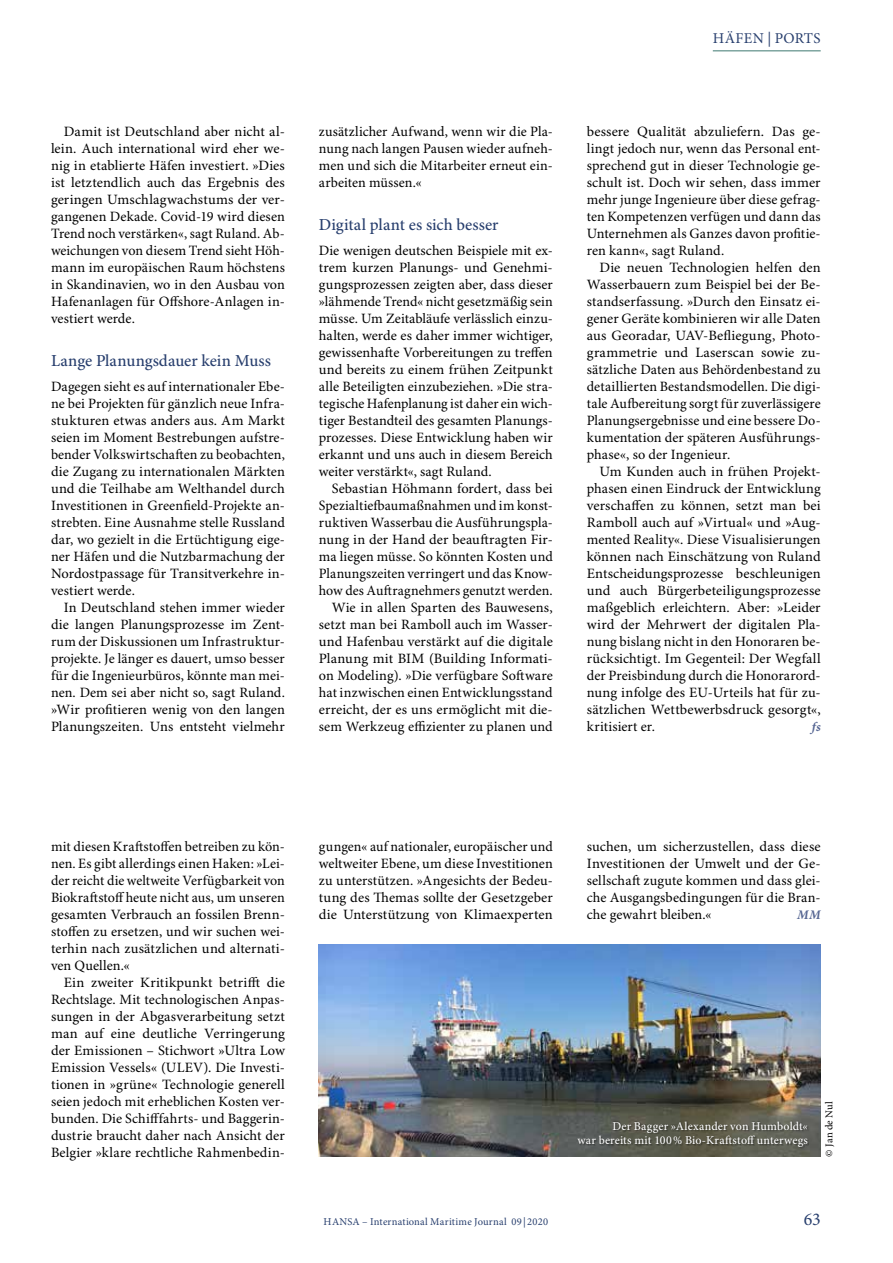
<style>
.page{position:relative;width:893px;height:1263px;background:#fff}
.page>*{position:absolute;margin:0;border:0;box-sizing:border-box;transform-origin:0 0}
.t1{font:18px "Minion Pro";color:#283f6e}
.Zwischenhead{font:500 16.8px "Minion Pro";color:#283f6e}
.t2{font:15px "Minion Pro";letter-spacing:.015em;color:#283f6e}
.Lauftext_Einzug{font:14.25px/17px "Minion Pro";letter-spacing:.005em;color:#000;text-align:justify}
.Lauftext{font:14.25px/17px "Minion Pro";letter-spacing:.005em;color:#000;text-align:justify}
.Lauftext_Einzug-2{font:italic 700 13.05px "Minion Pro";color:#566693}
.BU{font:500 12px/14.2px "Minion Pro";letter-spacing:.01em;color:#fff;text-align:right}
.t3{font:10.5px "Minion Pro";letter-spacing:.015em;color:#283f6e}
.Credit{font:10.5px "Minion Pro";color:#000}
</style>
<div class="page">
<hr style="left:713px;top:51px;width:108px;height:1px;background:#3e7971">
<img style="left:319px;top:944px;width:502px;height:213px">
<div style="left:578px;top:1122px;width:231px;height:26px;background:#000;opacity:.3"></div>
<div style="left:577px;top:1120px;width:231px;height:27px;background:#000;opacity:.3"></div>
<p class="Lauftext_Einzug" style="left:51px;top:124px;width:235px;text-indent:13px">Damit ist Deutschland aber nicht al&shy;lein. Auch international wird eher we&shy;nig in etablierte Häfen investiert. »Dies ist letztendlich auch das Ergebnis des geringen Umschlagwachstums der ver&shy;gangenen Dekade. Covid-19 wird diesen Trend noch verstärken«, sagt Ruland. Ab&shy;weichungen von diesem Trend sieht Höh&shy;mann im europäischen Raum höchstens in Skandinavien, wo in den Ausbau von Hafenanlagen für Offshore-Anlagen in&shy;vestiert werde.</p>
<p class="Zwischenhead" style="left:51px;top:351px;width:222px">Lange Planungsdauer kein Muss</p>
<p class="Lauftext" style="left:51px;top:379px;width:235px">Dagegen sieht es auf internationaler Ebe&shy;ne bei Projekten für gänzlich neue Infra&shy;stukturen etwas anders aus. Am Markt seien im Moment Bestrebungen aufstre&shy;bender Volkswirtschaften zu beobachten, die Zugang zu internationalen Märkten und die Teilhabe am Welthandel durch Investitionen in Greenfield-Projekte an&shy;strebten. Eine Ausnahme stelle Russland dar, wo gezielt in die Ertüchtigung eige&shy;ner Häfen und die Nutzbarmachung der Nordostpassage für Transitverkehre in&shy;vestiert werde.</p>
<p class="Lauftext_Einzug" style="left:51px;top:600px;width:235px;text-indent:13px">In Deutschland stehen immer wieder die langen Planungsprozesse im Zent&shy;rum der Diskussionen um Infrastruktur&shy;projekte. Je länger es dauert, umso besser für die Ingenieurbüros, könnte man mei&shy;nen. Dem sei aber nicht so, sagt Ruland. »Wir profitieren wenig von den langen Planungszeiten. Uns entsteht vielmehr</p>
<p class="Lauftext_Einzug" style="left:319px;top:124px;width:235px">zusätzlicher Aufwand, wenn wir die Pla&shy;nung nach langen Pausen wieder aufneh&shy;men und sich die Mitarbeiter erneut ein&shy;arbeiten müssen.«</p>
<p class="Zwischenhead" style="left:319px;top:215px;width:181px">Digital plant es sich besser</p>
<p class="Lauftext" style="left:319px;top:243px;width:235px">Die wenigen deutschen Beispiele mit ex&shy;trem kurzen Planungs- und Genehmi&shy;gungsprozessen zeigten aber, dass dieser »lähmende Trend« nicht gesetzmäßig sein müsse. Um Zeitabläufe verlässlich einzu&shy;halten, werde es daher immer wichtiger, gewissenhafte Vorbereitungen zu treffen und bereits zu einem frühen Zeitpunkt alle Beteiligten einzubeziehen. »Die stra&shy;tegische Hafenplanung ist daher ein wich&shy;tiger Bestandteil des gesamten Planungs&shy;prozesses. Diese Entwicklung haben wir erkannt und uns auch in diesem Bereich weiter verstärkt«, sagt Ruland.</p>
<p class="Lauftext_Einzug" style="left:319px;top:481px;width:235px;text-indent:13px">Sebastian Höhmann fordert, dass bei Spezialtiefbaumaßnahmen und im konst&shy;ruktiven Wasserbau die Ausführungspla&shy;nung in der Hand der beauftragten Fir&shy;ma liegen müsse. So könnten Kosten und Planungszeiten verringert und das Know&shy;how des Auftragnehmers genutzt werden.</p>
<p class="Lauftext_Einzug" style="left:319px;top:600px;width:235px;text-indent:13px">Wie in allen Sparten des Bauwesens, setzt man bei Ramboll auch im Wasser&shy;und Hafenbau verstärkt auf die digitale Planung mit BIM (Building Informati&shy;on Modeling). »Die verfügbare Software hat inzwischen einen Entwicklungsstand erreicht, der es uns ermöglicht mit die&shy;sem Werkzeug effizienter zu planen und</p>
<p class="t2" style="left:713px;top:29px;width:33px">Häfen</p>
<p class="t2" style="left:767px;top:29px;width:53px">| Ports</p>
<p class="Lauftext_Einzug" style="left:587px;top:124px;width:235px">bessere Qualität abzuliefern. Das ge&shy;lingt jedoch nur, wenn das Personal ent&shy;sprechend gut in dieser Technologie ge&shy;schult ist. Doch wir sehen, dass immer mehr junge Ingenieure über diese gefrag&shy;ten Kompetenzen verfügen und dann das Unternehmen als Ganzes davon profitie&shy;ren kann«, sagt Ruland.</p>
<p class="Lauftext_Einzug" style="left:587px;top:260px;width:235px;text-indent:13px">Die neuen Technologien helfen den Wasserbauern zum Beispiel bei der Be&shy;standserfassung. »Durch den Einsatz ei&shy;gener Geräte kombinieren wir alle Daten aus Georadar, UAV-Befliegung, Photo&shy;grammetrie und Laserscan sowie zu&shy;sätzliche Daten aus Behördenbestand zu detaillierten Bestandsmodellen. Die digi&shy;tale Aufbereitung sorgt für zuverlässigere Planungsergebnisse und eine bessere Do&shy;kumentation der späteren Ausführungs&shy;phase«, so der Ingenieur.</p>
<p class="Lauftext_Einzug" style="left:587px;top:464px;width:235px;text-indent:13px">Um Kunden auch in frühen Projekt&shy;phasen einen Eindruck der Entwicklung verschaffen zu können, setzt man bei Ramboll auch auf »Virtual« und »Aug&shy;mented Reality«. Diese Visualisierungen können nach Einschätzung von Ruland Entscheidungsprozesse beschleunigen und auch Bürgerbeteiligungsprozesse maßgeblich erleichtern. Aber: »Leider wird der Mehrwert der digitalen Pla&shy;nung bislang nicht in den Honoraren be&shy;rücksichtigt. Im Gegenteil: Der Wegfall der Preisbindung durch die Honorarord&shy;nung infolge des EU-Urteils hat für zu&shy;sätzlichen Wettbewerbsdruck gesorgt«, kritisiert er.</p>
<p class="Lauftext_Einzug-2" style="left:812px;top:719px;width:10px">fs</p>
<p class="Lauftext_Einzug" style="left:51px;top:838px;width:235px">mit diesen Kraftstoffen betreiben zu kön&shy;nen. Es gibt allerdings einen Haken: »Lei&shy;der reicht die weltweite Verfügbarkeit von Biokraftstoff heute nicht aus, um unseren gesamten Verbrauch an fossilen Brenn&shy;stoffen zu ersetzen, und wir suchen wei&shy;terhin nach zusätzlichen und alternati&shy;ven Quellen.«</p>
<p class="Lauftext_Einzug" style="left:51px;top:974px;width:235px;text-indent:13px">Ein zweiter Kritikpunkt betrifft die Rechtslage. Mit technologischen Anpas&shy;sungen in der Abgasverarbeitung setzt man auf eine deutliche Verringerung der Emissionen – Stichwort »Ultra Low Emission Vessels« (ULEV). Die Investi&shy;tionen in »grüne« Technologie generell seien jedoch mit erheblichen Kosten ver&shy;bunden. Die Schifffahrts- und Baggerin&shy;dustrie braucht daher nach Ansicht der Belgier »klare rechtliche Rahmenbedin-</p>
<p class="Lauftext_Einzug" style="left:319px;top:838px;width:235px">gungen« auf nationaler, europäischer und weltweiter Ebene, um diese Investitionen zu unterstützen. »Angesichts der Bedeu&shy;tung des Themas sollte der Gesetzgeber die Unterstützung von Klimaexperten</p>
<p class="Lauftext_Einzug" style="left:587px;top:838px;width:235px">suchen, um sicherzustellen, dass diese Investitionen der Umwelt und der Ge&shy;sellschaft zugute kommen und dass glei&shy;che Ausgangsbedingungen für die Bran&shy;che gewahrt bleiben.«</p>
<p class="Lauftext_Einzug-2" style="left:797px;top:906px;width:25px">MM</p>
<p class="BU" style="left:577px;top:1119px;width:232px">Der Bagger »Alexander von Humboldt«<br>war bereits mit 100% Bio-Kraftstoff unterwegs</p>
<p class="Credit" style="left:823px;top:1157px;width:57px;rotate:-90deg">© Jan de Nul</p>
<p class="t3" style="left:324px;top:1215px;width:226px">HANSA – International Maritime Journal 09|2020</p>
<p class="t1" style="left:804px;top:1208px;width:19px">63</p>
</div>
